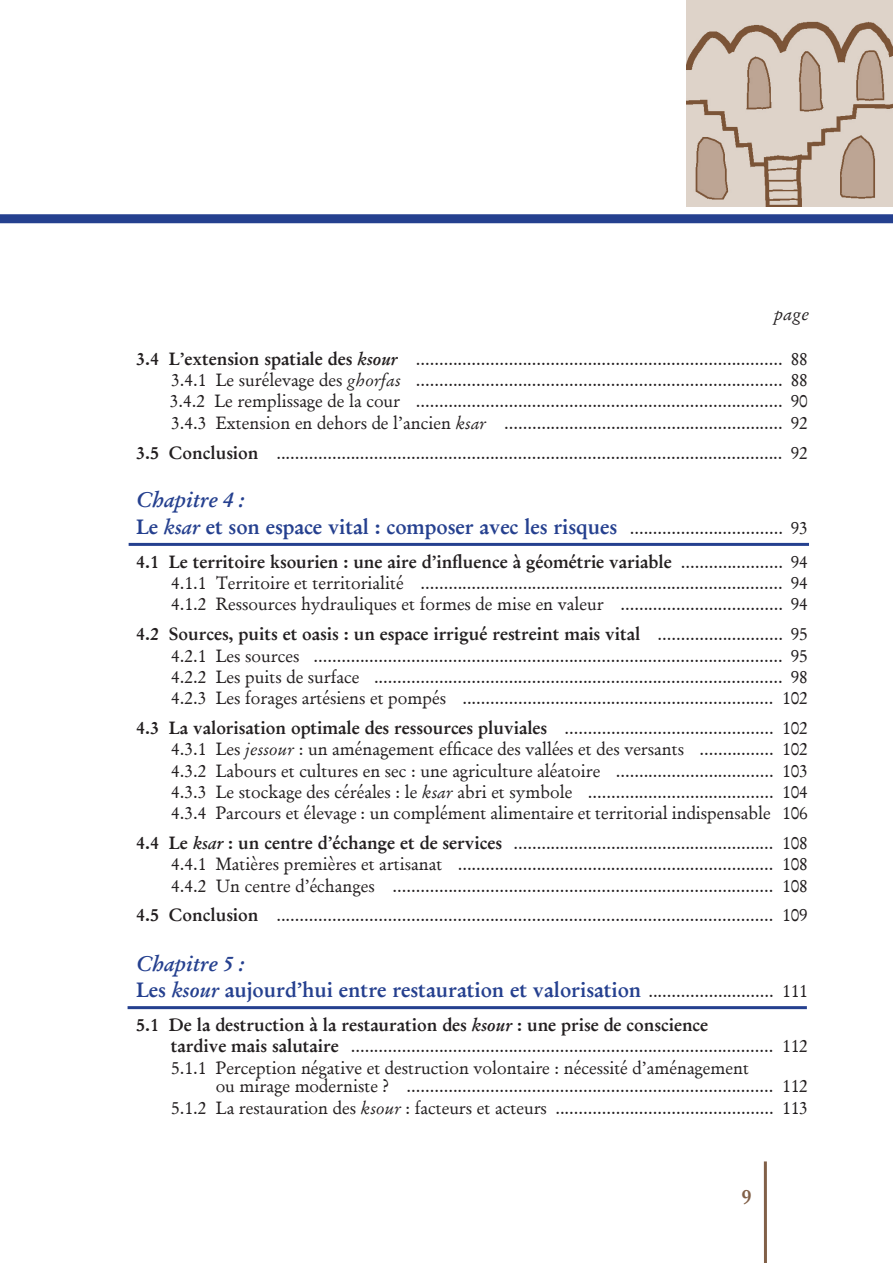
<style>
.page{position:relative;width:893px;height:1263px;background:#fff}
.page>*{position:absolute;margin:0;border:0;box-sizing:border-box;transform-origin:0 0}
.t1{font:600 21px "Garamond";color:#25408f}
.t2{font:italic 700 21px "Stempel Garamond";color:#25408f}
.t3{font:600 21px "Garamond";color:#816048}
.t4{font:18px/21.3px "Garamond Antiqua";color:#231f20;text-align:justify}
.t5{font:600 18px "Garamond";color:#231f20}
.t6{font:italic 18px "Stempel Garamond";color:#231f20}
.s1{font-family:"Garamond";font-weight:600}
.s2{font-family:"Stempel Garamond";font-weight:700;font-style:italic;font-size:17.25px}
.s3{font-family:"Stempel Garamond";font-style:italic;font-size:17.25px}
.s4{font-family:"Stempel Garamond";font-weight:700;font-style:italic;font-size:20.25px}
.s5{font-family:"Garamond Antiqua";font-weight:400;font-size:18px;color:#231f20}
.s6{font-family:"Garamond Antiqua";font-weight:400}
.s7{font-family:"Garamond";font-weight:600;font-style:italic;font-size:17.25px}
</style>
<div class="page">
<div style="left:0;top:214px;width:893px;height:9px;background:#25408f"></div>
<hr style="left:764px;top:1161px;width:3px;height:102px;background:#816048">
<img style="left:686px;top:0;width:206px;height:206px">
<hr style="left:129px;top:543px;width:680px;height:3px;background:#25408f">
<hr style="left:128px;top:1006px;width:679px;height:3px;background:#25408f">
<p class="t6" style="left:774px;top:303px;width:36px">page</p>
<p class="t4" style="left:170px;top:348px;width:639px;text-indent:-34px"><span class="s1">3.4 L’extension spatiale des</span> <span class="s2">ksour</span> ............................................................................... 88<br>3.4.1 Le surélevage des <span class="s3">ghorfas</span> ............................................................................... 88<br>3.4.2 Le remplissage de la cour ............................................................................... 90<br>3.4.3 Extension en dehors de l’ancien <span class="s3">ksar</span> ............................................................ 92</p>
<p class="t4" style="left:136px;top:442px;width:673px"><span class="s1">3.5 Conclusion</span> ............................................................................................................. 92</p>
<p class="t2" style="left:136px;top:487px;width:109px">Chapitre 4 :</p>
<p class="t1" style="left:136px;top:513px;width:673px">Le <span class="s4">ksar</span> et son espace vital : composer avec les risques <span class="s5">................................. 93</span></p>
<p class="t5" style="left:136px;top:550px;width:673px">4.1 Le territoire ksourien : une aire d’influence à géométrie variable <span class="s6">...................... 94</span></p>
<p class="t4" style="left:171px;top:572px;width:638px">4.1.1 Territoire et territorialité .............................................................................. 94<br>4.1.2 Ressources hydrauliques et formes de mise en valeur ................................... 94</p>
<p class="t5" style="left:136px;top:623px;width:673px">4.2 Sources, puits et oasis : un espace irrigué restreint mais vital <span class="s6">........................... 95</span></p>
<p class="t4" style="left:171px;top:644px;width:638px">4.2.1 Les sources ..................................................................................................... 95<br>4.2.2 Les puits de surface ........................................................................................ 98<br>4.2.3 Les forages artésiens et pompés ................................................................... 102</p>
<p class="t4" style="left:171px;top:717px;width:638px;text-indent:-35px"><span class="s1">4.3 La valorisation optimale des ressources pluviales</span> ............................................. 102<br>4.3.1 Les <span class="s3">jessour</span> : un aménagement efficace des vallées et des versants ................ 102<br>4.3.2 Labours et cultures en sec : une agriculture aléatoire .................................. 103<br>4.3.3 Le stockage des céréales : le <span class="s3">ksar</span> abri et symbole ........................................ 104<br>4.3.4 Parcours et élevage : un complément alimentaire et territorial indispensable 106</p>
<p class="t4" style="left:171px;top:832px;width:638px;text-indent:-35px"><span class="s1">4.4 Le</span> <span class="s7">ksar</span> <span class="s1">: un centre d’échange et de services</span> ........................................................ 108<br>4.4.1 Matières premières et artisanat .................................................................... 108<br>4.4.2 Un centre d’échanges .................................................................................. 108</p>
<p class="t4" style="left:136px;top:904px;width:673px"><span class="s1">4.5 Conclusion</span> ........................................................................................................... 109</p>
<p class="t2" style="left:136px;top:950px;width:109px">Chapitre 5 :</p>
<p class="t1" style="left:136px;top:976px;width:673px">Les <span class="s4">ksour</span> aujourd’hui entre restauration et valorisation <span class="s5">........................... 111</span></p>
<p class="t5" style="left:136px;top:1013px;width:574px">5.1 De la destruction à la restauration des <span class="s2">ksour</span> : une prise de conscience</p>
<p class="t4" style="left:171px;top:1035px;width:638px"><span class="s1">tardive mais salutaire</span> ........................................................................................... 112<br>5.1.1 Perception négative et destruction volontaire : nécessité d’aménagement</p>
<p class="t4" style="left:171px;top:1075px;width:638px;text-align:right">ou mirage moderniste ? ............................................................................... 112<br>5.1.2 La restauration des <span class="s3">ksour</span> : facteurs et acteurs ............................................... 113</p>
<p class="t3" style="left:742px;top:1183px;width:12px">9</p>
</div>
